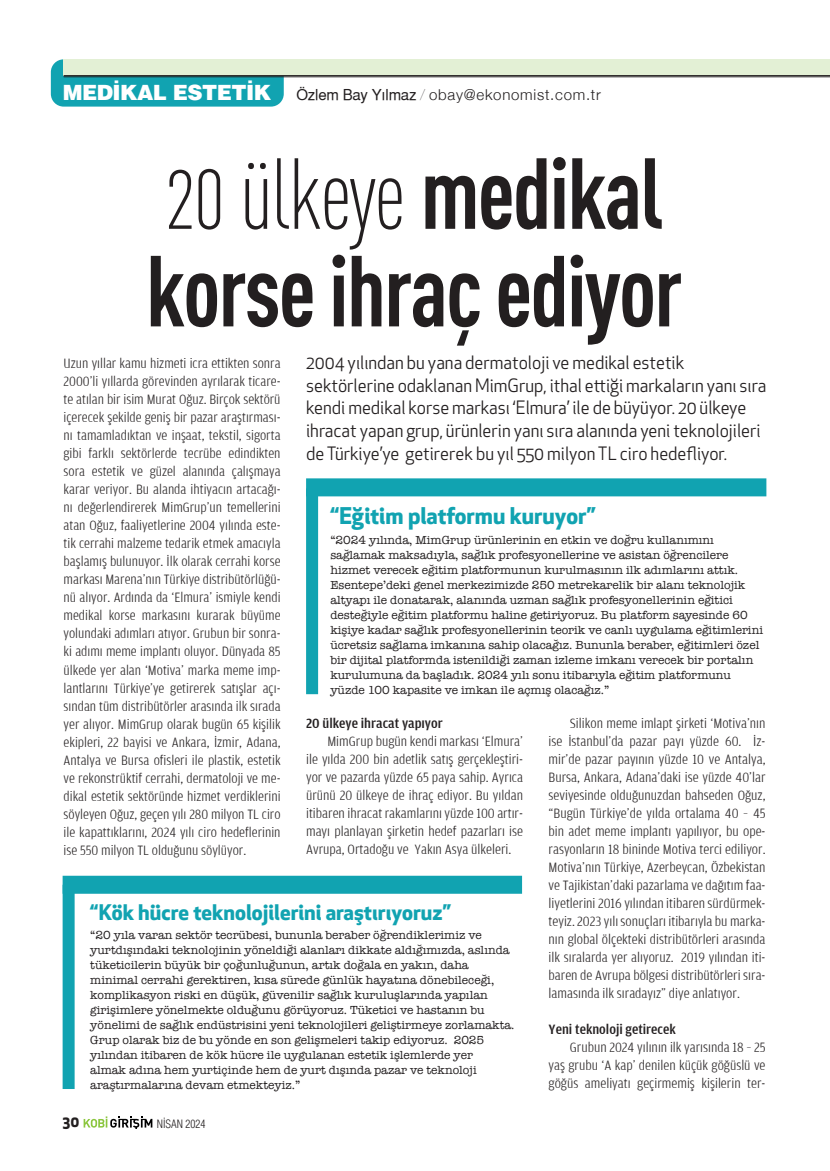
<style>
.page{position:relative;width:830px;height:1171px;background:#fff}
.page>*{position:absolute;margin:0;border:0;box-sizing:border-box;transform-origin:0 0}
.t1{font:99px "DIN Cond Bold Alternate";letter-spacing:-.02em;color:#231f20;scale:.95 1}
.t2{font:99px "DIN Cond Light Alternate";letter-spacing:-.02em;color:#231f20;scale:.95 1}
.t3{font:700 22.5px "Apex New";color:#11a3b1}
.t4{font:700 21px "Apex New";color:#11a3b1}
.t5{font:900 21px "Helveticam";letter-spacing:-.025em;color:#fff}
.t6{font:18px/22.5px "Apex New";color:#231f20}
.t7{font:300 15px "Helvetica Neue";letter-spacing:.05em;color:#231f20}
.t8{font:700 15px "Apex New";color:#231f20}
.t9{font:300 condensed 14.25px/18px "Amplitude Aubi 3";color:#231f20;text-align:justify;scale:1.09 1}
.t10{font:300 condensed 14.25px/18px "Amplitude Aubi 3";color:#231f20;text-align:justify;scale:1.1 1}
.t11{font:500 condensed 14.25px "Amplitude Aubi 3";color:#231f20;scale:1.1 1}
.t12{font:12px/15px "American Typewriter";color:#231f20}
.t13{font:300 11.25px "Helveticam Cond";color:#231f20}
.s1{font-family:"Helvetica Roman Y";font-weight:400}
.s2{font-weight:200}
.s3{font-family:"DIN Cond Bold Alternate"}
</style>
<div class="page">
<div style="left:51px;top:59px;width:233px;height:48px;background:#11a3b1;border-radius:13px"></div>
<div style="left:64px;top:59px;width:766px;height:17px;background:#e3f0d5"></div>
<hr style="left:64px;top:75px;width:766px;height:1px;background:#231f20">
<hr style="left:64px;top:76px;width:766px;height:1px;background:#231f20">
<div style="left:63px;top:875px;width:459px;height:18px;background:#11a3b1"></div>
<div style="left:63px;top:884px;width:12px;height:204px;background:#11a3b1"></div>
<div style="left:306px;top:478px;width:460px;height:18px;background:#11a3b1"></div>
<div style="left:306px;top:488px;width:12px;height:206px;background:#11a3b1"></div>
<svg style="left:84px;top:1116px;width:68px;height:12px"></svg>
<p class="t5" style="left:63px;top:79px;width:210px">MEDİKAL ESTETİK</p>
<p class="t7" style="left:296px;top:83px;width:306px"><span class="s1">Özlem Bay Yılmaz</span> <span class="s2">/</span> obay@ekonomist.com.tr</p>
<p class="t2" style="left:165px;top:137px;width:526px">20 ülkeye <span class="s3">medikal</span></p>
<p class="t1" style="left:146px;top:231px;width:566px">korse ihraç ediyor</p>
<p class="t6" style="left:306px;top:351px;width:462px">2004 yılından bu yana dermatoloji ve medikal estetik sektörlerine odaklanan MimGrup, ithal ettiği markaların yanı sıra kendi medikal korse markası ‘Elmura’ ile de büyüyor. 20 ülkeye ihracat yapan grup, ürünlerin yanı sıra alanında yeni teknolojileri de Türkiye’ye getirerek bu yıl 550 milyon TL ciro hedefliyor.</p>
<p class="t9" style="left:64px;top:354px;width:200px">Uzun yıllar kamu hizmeti icra ettikten sonra 2000’li yıllarda görevinden ayrılarak ticare&shy;te atılan bir isim Murat Oğuz. Birçok sektörü içerecek şekilde geniş bir pazar araştırması&shy;nı tamamladıktan ve inşaat, tekstil, sigorta gibi farklı sektörlerde tecrübe edindikten sora estetik ve güzel alanında çalışmaya karar veriyor. Bu alanda ihtiyacın artacağı&shy;nı değerlendirerek MimGrup’un temellerini atan Oğuz, faaliyetlerine 2004 yılında este&shy;tik cerrahi malzeme tedarik etmek amacıyla başlamış bulunuyor. İlk olarak cerrahi korse markası Marena’nın Türkiye distribütörlüğü&shy;nü alıyor. Ardında da ‘Elmura’ ismiyle kendi medikal korse markasını kurarak büyüme yolundaki adımları atıyor. Grubun bir sonra&shy;ki adımı meme implantı oluyor. Dünyada 85 ülkede yer alan ‘Motiva’ marka meme imp&shy;lantlarını Türkiye’ye getirerek satışlar açı&shy;sından tüm distribütörler arasında ilk sırada yer alıyor. MimGrup olarak bugün 65 kişilik ekipleri, 22 bayisi ve Ankara, İzmir, Adana, Antalya ve Bursa ofisleri ile plastik, estetik ve rekonstrüktif cerrahi, dermatoloji ve me&shy;dikal estetik sektöründe hizmet verdiklerini söyleyen Oğuz, geçen yılı 280 milyon TL ciro ile kapattıklarını, 2024 yılı ciro hedeflerinin ise 550 milyon TL olduğunu söylüyor.</p>
<p class="t3" style="left:330px;top:500px;width:266px">“Eğitim platformu kuruyor”</p>
<p class="t12" style="left:330px;top:531px;width:434px">“2024 yılında, MimGrup ürünlerinin en etkin ve doğru kullanımını sağlamak maksadıyla, sağlık profesyonellerine ve asistan öğrencilere hizmet verecek eğitim platformunun kurulmasının ilk adımlarını attık.<br>Esentepe’deki genel merkezimizde 250 metrekarelik bir alanı teknolojik altyapı ile donatarak, alanında uzman sağlık profesyonellerinin eğitici desteğiyle eğitim platformu haline getiriyoruz. Bu platform sayesinde 60 kişiye kadar sağlık profesyonellerinin teorik ve canlı uygulama eğitimlerini ücretsiz sağlama imkanına sahip olacağız. Bununla beraber, eğitimleri özel bir dijital platformda istenildiği zaman izleme imkanı verecek bir portalın kurulumuna da başladık. 2024 yılı sonu itibarıyla eğitim platformunu yüzde 100 kapasite ve imkan ile açmış olacağız.”</p>
<p class="t11" style="left:306px;top:715px;width:126px">20 ülkeye ihracat yapıyor</p>
<p class="t10" style="left:306px;top:732px;width:199px;text-indent:21px">MimGrup bugün kendi markası ‘Elmura’ ile yılda 200 bin adetlik satış gerçekleştiri&shy;yor ve pazarda yüzde 65 paya sahip. Ayrıca ürünü 20 ülkeye de ihraç ediyor. Bu yıldan itibaren ihracat rakamlarını yüzde 100 artır&shy;mayı planlayan şirketin hedef pazarları ise Avrupa, Ortadoğu ve Yakın Asya ülkeleri.</p>
<p class="t10" style="left:548px;top:714px;width:199px;text-indent:21px">Silikon meme imlapt şirketi ‘Motiva’nın ise İstanbul’da pazar payı yüzde 60. İz&shy;mir’de pazar payının yüzde 10 ve Antalya, Bursa, Ankara, Adana’daki ise yüzde 40’lar seviyesinde olduğunuzdan bahseden Oğuz, “Bugün Türkiye’de yılda ortalama 40 – 45 bin adet meme implantı yapılıyor, bu ope&shy;rasyonların 18 bininde Motiva terci ediliyor.<br>Motiva’nın Türkiye, Azerbeycan, Özbekistan ve Tajikistan’daki pazarlama ve dağıtım faa&shy;liyetlerini 2016 yılından itibaren sürdürmek&shy;teyiz. 2023 yılı sonuçları itibarıyla bu marka&shy;nın global ölçekteki distribütörleri arasında ilk sıralarda yer alıyoruz. 2019 yılından iti&shy;baren de Avrupa bölgesi distribütörleri sıra&shy;lamasında ilk sıradayız” diye anlatıyor.</p>
<p class="t11" style="left:548px;top:1021px;width:117px">Yeni teknoloji getirecek</p>
<p class="t10" style="left:548px;top:1038px;width:199px;text-indent:21px">Grubun 2024 yılının ilk yarısında 18 – 25 yaş grubu ‘A kap’ denilen küçük göğüslü ve göğüs ameliyatı geçirmemiş kişilerin ter-</p>
<p class="t4" style="left:90px;top:896px;width:362px">“Kök hücre teknolojilerini araştırıyoruz”</p>
<p class="t12" style="left:90px;top:926px;width:426px">“20 yıla varan sektör tecrübesi, bununla beraber öğrendiklerimiz ve yurtdışındaki teknolojinin yöneldiği alanları dikkate aldığımızda, aslında tüketicilerin büyük bir çoğunluğunun, artık doğala en yakın, daha minimal cerrahi gerektiren, kısa sürede günlük hayatına dönebileceği, komplikasyon riski en düşük, güvenilir sağlık kuruluşlarında yapılan girişimlere yönelmekte olduğunu görüyoruz. Tüketici ve hastanın bu yönelimi de sağlık endüstrisini yeni teknolojileri geliştirmeye zorlamakta.<br>Grup olarak biz de bu yönde en son gelişmeleri takip ediyoruz. 2025 yılından itibaren de kök hücre ile uygulanan estetik işlemlerde yer<br>almak adına hem yurtiçinde hem de yurt dışında pazar ve teknoloji araştırmalarına devam etmekteyiz.”</p>
<p class="t8" style="left:63px;top:1110px;width:18px">30</p>
<p class="t13" style="left:157px;top:1116px;width:50px">NİSAN 2024</p>
</div>
